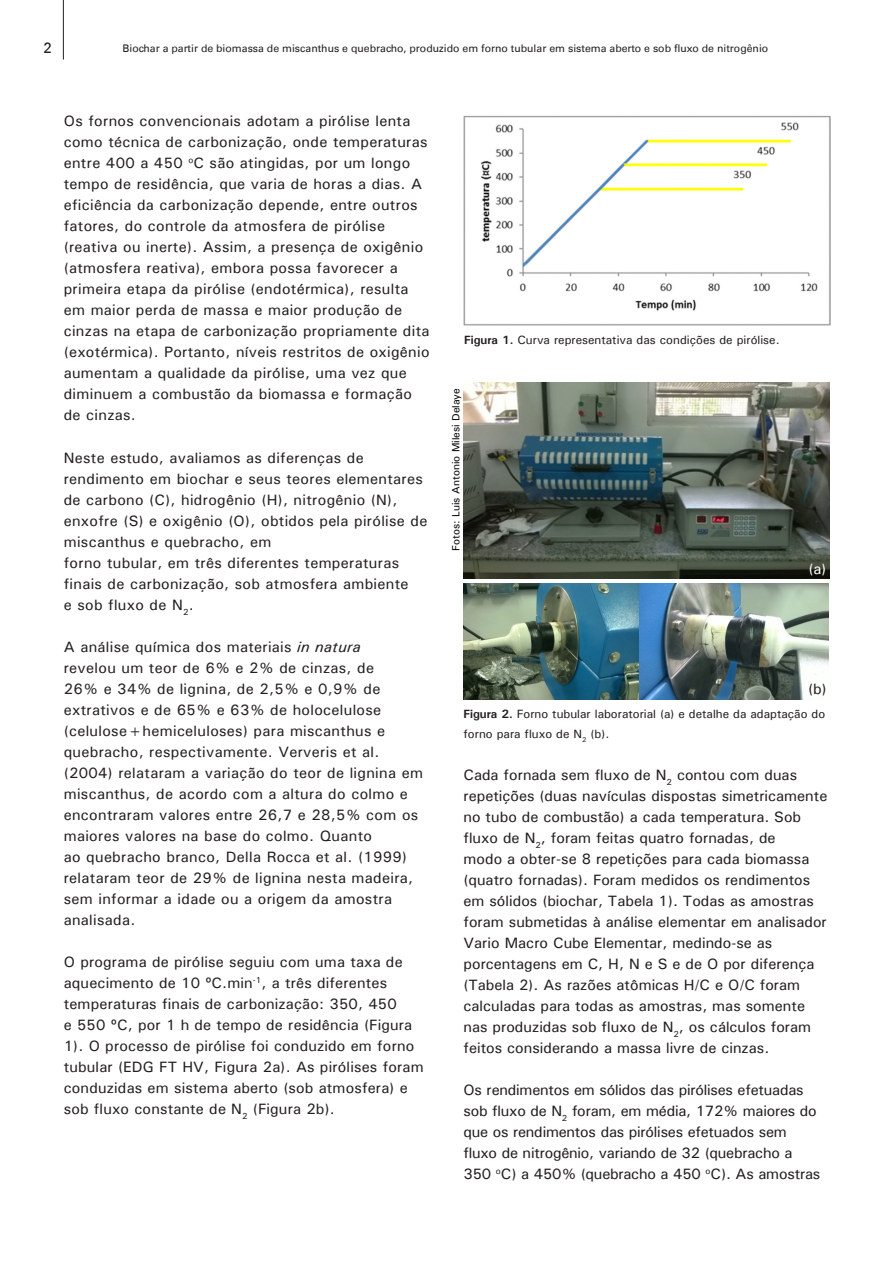
<style>
.page{position:relative;width:893px;height:1263px;background:#fff}
.page>*{position:absolute;margin:0;border:0;box-sizing:border-box;transform-origin:0 0}
.Texto{font:500 15px/21px "Univers";letter-spacing:.02em;color:#231f20}
.Texto-2{font:500 15px/21px "Univers";color:#231f20}
.Texto-3{font:500 15px/21px "Univers";letter-spacing:-.015em;color:#231f20}
.Texto-4{font:500 15px "Univers";color:#fff}
.t1{font:15px "Univers LT";color:#231f20}
.Legenda{font:500 12px/19.5px "Univers";color:#231f20}
.Texto-5{font:10.5px "Univers LT";color:#231f20}
.Foto{font:500 10.5px "Univers";color:#000}
.s1{font-weight:400;font-style:italic}
.s2{font-weight:700}
</style>
<div class="page">
<hr style="left:63px;top:0;width:1px;height:60px;background:#231f20">
<img style="left:463px;top:383px;width:366px;height:196px">
<img style="left:463px;top:583px;width:365px;height:117px">
<img style="left:464px;top:116px;width:366px;height:210px">
<p class="t1" style="left:43px;top:38px;width:10px">2</p>
<p class="Texto-5" style="left:122px;top:42px;width:647px">Biochar a partir de biomassa de miscanthus e quebracho, produzido em forno tubular em sistema aberto e sob fluxo de nitrogênio</p>
<p class="Texto" style="left:64px;top:110px;width:367px">Os fornos convencionais adotam a pirólise lenta como técnica de carbonização, onde temperaturas entre 400 a 450 <sup>o</sup>C são atingidas, por um longo tempo de residência, que varia de horas a dias. A eficiência da carbonização depende, entre outros fatores, do controle da atmosfera de pirólise (reativa ou inerte). Assim, a presença de oxigênio (atmosfera reativa), embora possa favorecer a primeira etapa da pirólise (endotérmica), resulta em maior perda de massa e maior produção de cinzas na etapa de carbonização propriamente dita (exotérmica). Portanto, níveis restritos de oxigênio aumentam a qualidade da pirólise, uma vez que diminuem a combustão da biomassa e formação de cinzas.</p>
<p class="Texto" style="left:64px;top:447px;width:365px">Neste estudo, avaliamos as diferenças de rendimento em biochar e seus teores elementares de carbono (C), hidrogênio (H), nitrogênio (N), enxofre (S) e oxigênio (O), obtidos pela pirólise de miscanthus e quebracho, em<br>forno tubular, em três diferentes temperaturas finais de carbonização, sob atmosfera ambiente<br>e sob fluxo de N<sub>2</sub>.</p>
<p class="Texto" style="left:64px;top:636px;width:361px">A análise química dos materiais <span class="s1">in natura<br></span>revelou um teor de 6% e 2% de cinzas, de<br>26% e 34% de lignina, de 2,5% e 0,9% de extrativos e de 65% e 63% de holocelulose (celulose+hemiceluloses) para miscanthus e quebracho, respectivamente. Ververis et al. (2004) relataram a variação do teor de lignina em miscanthus, de acordo com a altura do colmo e encontraram valores entre 26,7 e 28,5% com os maiores valores na base do colmo. Quanto<br>ao quebracho branco, Della Rocca et al. (1999) relataram teor de 29% de lignina nesta madeira, sem informar a idade ou a origem da amostra analisada.</p>
<p class="Texto" style="left:64px;top:951px;width:361px">O programa de pirólise seguiu com uma taxa de aquecimento de 10 ºC.min<sup>-1</sup>, a três diferentes temperaturas finais de carbonização: 350, 450<br>e 550 ºC, por 1 h de tempo de residência (Figura 1). O processo de pirólise foi conduzido em forno tubular (EDG FT HV, Figura 2a). As pirólises foram conduzidas em sistema aberto (sob atmosfera) e sob fluxo constante de N<sub>2</sub> (Figura 2b).</p>
<p class="Legenda" style="left:464px;top:330px;width:317px"><span class="s2">Figura 1.</span> Curva representativa das condições de pirólise.</p>
<p class="Foto" style="left:449px;top:551px;width:164px;rotate:-90deg">Fotos: Luis Antonio Milesi Delaye</p>
<p class="Texto-4" style="left:809px;top:559px;width:19px">(a)</p>
<p class="Texto" style="left:808px;top:678px;width:20px">(b)</p>
<p class="Legenda" style="left:463px;top:704px;width:363px"><span class="s2">Figura 2.</span> Forno tubular laboratorial (a) e detalhe da adaptação do forno para fluxo de N<sub>2</sub> (b).</p>
<p class="Texto-2" style="left:463px;top:764px;width:365px">Cada fornada sem fluxo de N<sub>2</sub> contou com duas repetições (duas navículas dispostas simetricamente no tubo de combustão) a cada temperatura. Sob fluxo de N<sub>2</sub>, foram feitas quatro fornadas, de<br>modo a obter-se 8 repetições para cada biomassa (quatro fornadas). Foram medidos os rendimentos em sólidos (biochar, Tabela 1). Todas as amostras foram submetidas à análise elementar em analisador Vario Macro Cube Elementar, medindo-se as porcentagens em C, H, N e S e de O por diferença (Tabela 2). As razões atômicas H/C e O/C foram calculadas para todas as amostras, mas somente nas produzidas sob fluxo de N<sub>2</sub>, os cálculos foram feitos considerando a massa livre de cinzas.</p>
<p class="Texto-3" style="left:463px;top:1079px;width:358px">Os rendimentos em sólidos das pirólises efetuadas sob fluxo de N<sub>2</sub> foram, em média, 172% maiores do que os rendimentos das pirólises efetuados sem fluxo de nitrogênio, variando de 32 (quebracho a 350 <sup>o</sup>C) a 450% (quebracho a 450 <sup>o</sup>C). As amostras</p>
</div>
